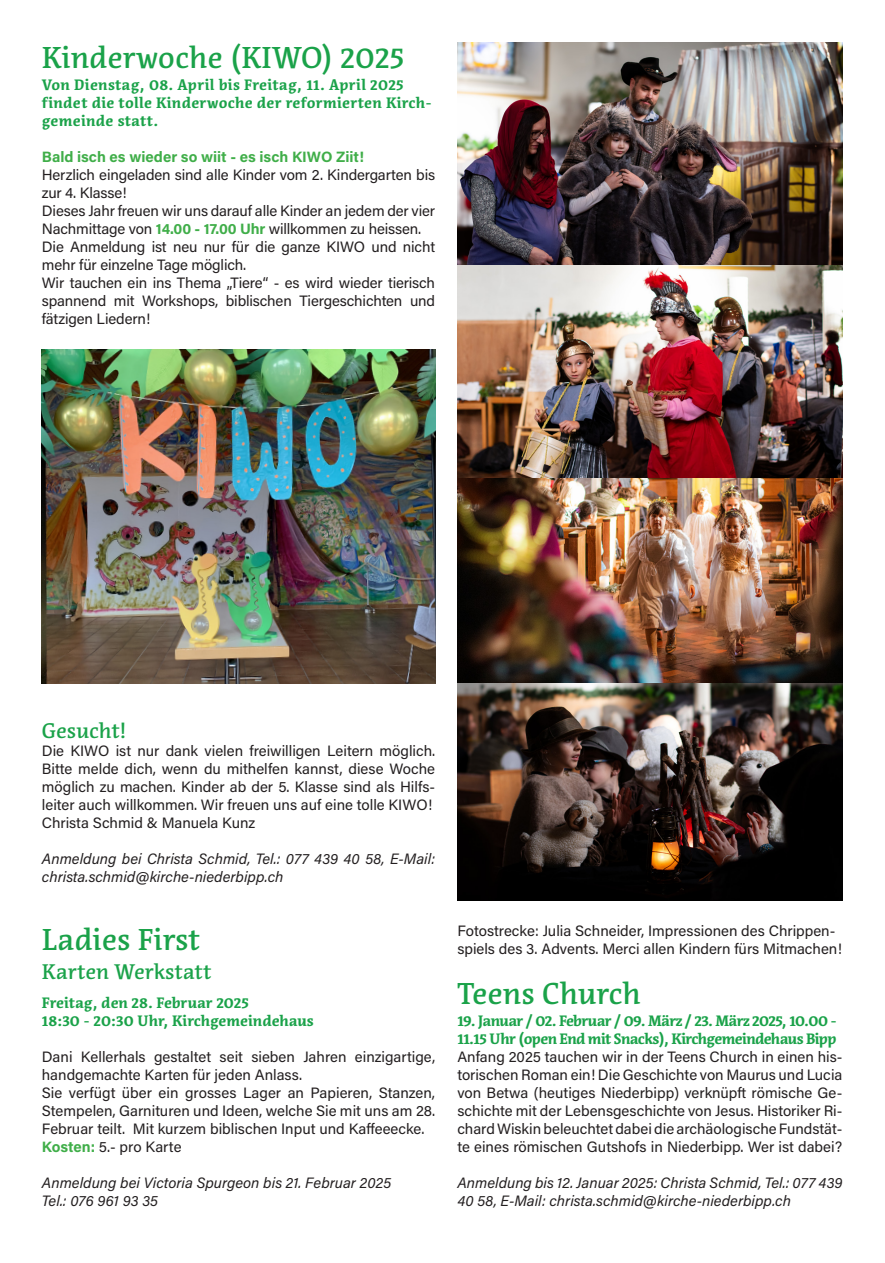
<style>
.page{position:relative;width:885px;height:1263px;background:#fff}
.page>*{position:absolute;margin:0;border:0;box-sizing:border-box;transform-origin:0 0}
.t1{font:500 30px "Acuta";color:#1aa249}
.t2{font:500 21px "Acuta";color:#1aa249}
.t3{font:15px/18px "Acumin Pro";color:#231f20}
.t4{font:italic 15px/18px "Acumin Pro";color:#231f20}
.t5{font:700 15px/18px "Acuta";letter-spacing:.02em;color:#1aa249}
.t6{font:700 15px/18px "Acuta";letter-spacing:-.04em;color:#1aa249}
.t7{font:700 15px/18px "Acuta";color:#1aa249}
.t8{font:700 15px "Acumin Pro";color:#40ae49}
.s1{font-weight:700;color:#40ae49}
</style>
<div class="page">
<img style="left:42px;top:349px;width:393px;height:334px">
<img style="left:457px;top:477px;width:385px;height:206px">
<img style="left:457px;top:683px;width:385px;height:217px">
<img style="left:457px;top:43px;width:385px;height:434px">
<h1 class="t1" style="left:42px;top:39px;width:364px">Kinderwoche (KIWO) 2025</h1>
<p class="t5" style="left:42px;top:76px;width:391px">Von Dienstag, 08. April bis Freitag, 11. April 2025 findet die tolle Kinderwoche der reformierten Kirch&shy;gemeinde statt.</p>
<p class="t8" style="left:42px;top:146px;width:323px">Bald isch es wieder so wiit - es isch KIWO Ziit!</p>
<p class="t3" style="left:42px;top:165px;width:395px">Herzlich eingeladen sind alle Kinder vom 2. Kindergarten bis zur 4. Klasse!<br>Dieses Jahr freuen wir uns darauf alle Kinder an jedem der vier Nachmittage von <span class="s1">14.00 - 17.00 Uhr</span> willkommen zu heissen.<br>Die Anmeldung ist neu nur für die ganze KIWO und nicht mehr für einzelne Tage möglich.<br>Wir tauchen ein ins Thema „Tiere“ - es wird wieder tierisch spannend mit Workshops, biblischen Tiergeschichten und fätzigen Liedern!</p>
<h2 class="t2" style="left:42px;top:718px;width:86px">Gesucht!</h2>
<p class="t3" style="left:42px;top:741px;width:395px">Die KIWO ist nur dank vielen freiwilligen Leitern möglich.<br>Bitte melde dich, wenn du mithelfen kannst, diese Woche möglich zu machen. Kinder ab der 5. Klasse sind als Hilfs&shy;leiter auch willkommen. Wir freuen uns auf eine tolle KIWO!<br>Christa Schmid &amp; Manuela Kunz</p>
<p class="t4" style="left:42px;top:849px;width:395px">Anmeldung bei Christa Schmid, Tel.: 077 439 40 58, E-Mail: christa.schmid@kirche-niederbipp.ch</p>
<h1 class="t1" style="left:42px;top:921px;width:160px">Ladies First</h1>
<h2 class="t2" style="left:42px;top:959px;width:171px">Karten Werkstatt</h2>
<p class="t7" style="left:42px;top:994px;width:273px">Freitag, den 28. Februar 2025<br>18:30 - 20:30 Uhr, Kirchgemeindehaus</p>
<p class="t3" style="left:42px;top:1047px;width:395px">Dani Kellerhals gestaltet seit sieben Jahren einzigartige, handgemachte Karten für jeden Anlass.<br>Sie verfügt über ein grosses Lager an Papieren, Stanzen, Stempelen, Garnituren und Ideen, welche Sie mit uns am 28.<br>Februar teilt. Mit kurzem biblischen Input und Kaffeeecke.<br><span class="s1">Kosten:</span> 5.- pro Karte</p>
<p class="t4" style="left:42px;top:1173px;width:351px">Anmeldung bei Victoria Spurgeon bis 21. Februar 2025<br>Tel.: 076 961 93 35</p>
<p class="t3" style="left:457px;top:921px;width:386px">Fotostrecke: Julia Schneider, Impressionen des Chrippen&shy;spiels des 3. Advents. Merci allen Kindern fürs Mitmachen!</p>
<h1 class="t1" style="left:457px;top:975px;width:185px">Teens Church</h1>
<p class="t6" style="left:457px;top:1012px;width:381px">19. Januar / 02. Februar / 09. März / 23. März 2025, 10.00 -<br>11.15 Uhr (open End mit Snacks), Kirchgemeindehaus Bipp</p>
<p class="t3" style="left:457px;top:1047px;width:386px;text-align:justify">Anfang 2025 tauchen wir in der Teens Church in einen his&shy;torischen Roman ein! Die Geschichte von Maurus und Lucia von Betwa (heutiges Niederbipp) verknüpft römische Ge&shy;schichte mit der Lebensgeschichte von Jesus. Historiker Ri&shy;chard Wiskin beleuchtet dabei die archäologische Fundstät&shy;te eines römischen Gutshofs in Niederbipp. Wer ist dabei?</p>
<p class="t4" style="left:457px;top:1173px;width:386px">Anmeldung bis 12. Januar 2025: Christa Schmid, Tel.: 077 439<br>40 58, E-Mail: christa.schmid@kirche-niederbipp.ch</p>
</div>
